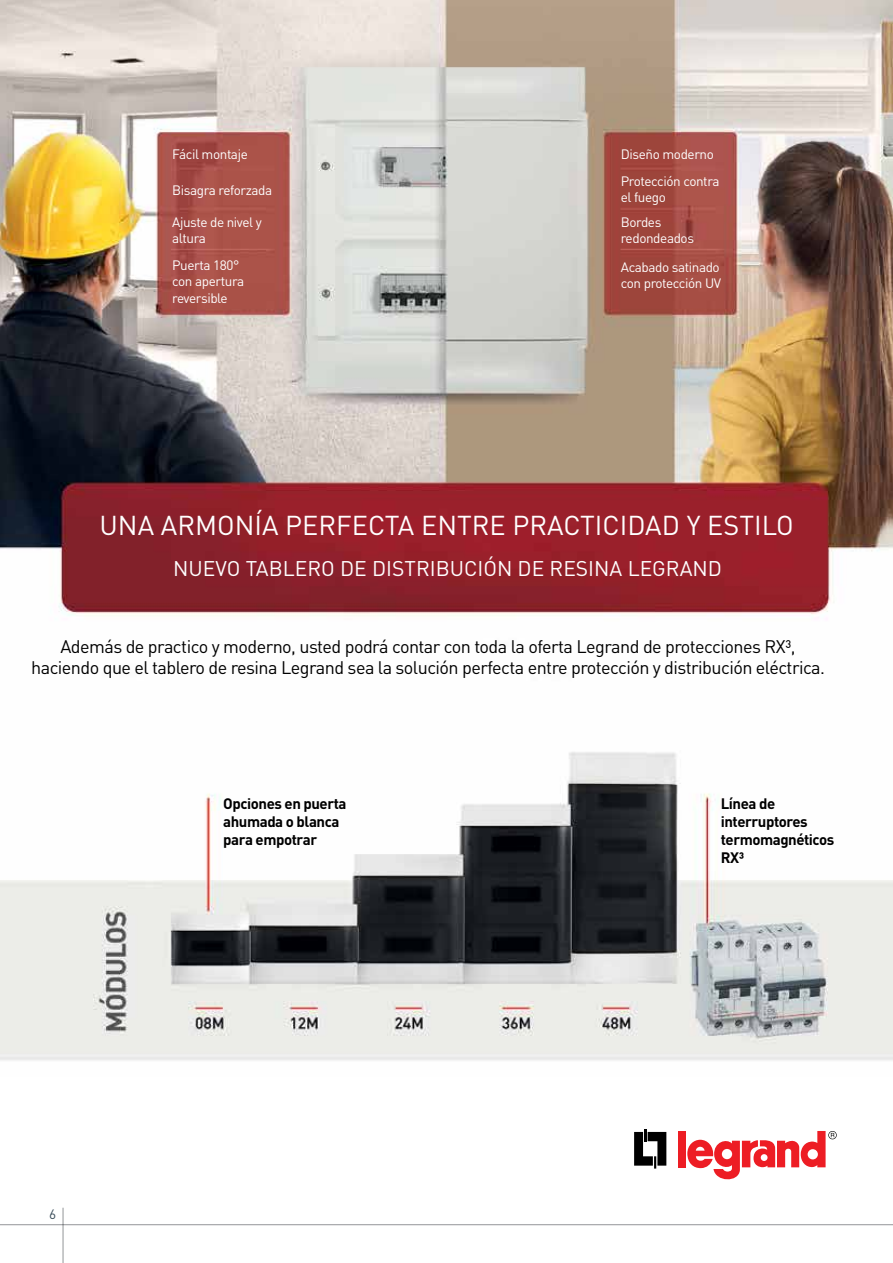
<style>
.page{position:relative;width:893px;height:1263px;background:#fff}
.page>*{position:absolute;margin:0;border:0;box-sizing:border-box;transform-origin:0 0}
.t1{font:27px "DIN Pro";color:#fff}
.t2{font:21px "DIN Pro";color:#fff}
.t3{font:18px/21.6px "DIN Pro";letter-spacing:-.03em;color:#000;text-align:center}
.t4{font:700 15px/18px "DIN Pro";letter-spacing:-.03em;color:#000}
.t5{font:13.5px/16.2px "DIN Pro";letter-spacing:-.03em;color:#fff}
.t6{font:13.5px "DIN Pro";color:#374a57}
</style>
<div class="page">
<hr style="left:63px;top:1208px;width:1px;height:55px;background:#939598">
<hr style="left:0;top:1224px;width:893px;height:1px;background:#939598">
<img style="left:0;top:0;width:893px;height:1061px">
<svg style="left:634px;top:1129px;width:32px;height:39px"></svg>
<div style="left:678px;top:1131px;width:8px;height:36px;background:#ed1d24"></div>
<svg style="left:687px;top:1131px;width:150px;height:49px"></svg>
<p class="t5" style="left:172px;top:146px;width:77px">Fácil montaje</p>
<p class="t5" style="left:172px;top:181px;width:102px">Bisagra reforzada</p>
<p class="t5" style="left:172px;top:214px;width:91px">Ajuste de nivel y altura</p>
<p class="t5" style="left:172px;top:257px;width:74px">Puerta 180° con apertura reversible</p>
<p class="t5" style="left:621px;top:140px;width:100px;line-height:26.7px">Diseño moderno<br>Protección contra</p>
<p class="t5" style="left:621px;top:184px;width:47px;line-height:25.2px">el fuego<br>Bordes</p>
<p class="t5" style="left:621px;top:224px;width:100px;line-height:28.2px">redondeados<br>Acabado satinado</p>
<p class="t5" style="left:621px;top:274px;width:102px">con protección UV</p>
<h1 class="t1" style="left:99px;top:506px;width:696px">UNA ARMONÍA PERFECTA ENTRE PRACTICIDAD Y ESTILO</h1>
<p class="t2" style="left:173px;top:554px;width:550px">NUEVO TABLERO DE DISTRIBUCIÓN DE RESINA LEGRAND</p>
<p class="t3" style="left:31px;top:635px;width:795px">Además de practico y moderno, usted podrá contar con toda la oferta Legrand de protecciones RX³, haciendo que el tablero de resina Legrand sea la solución perfecta entre protección y distribución eléctrica.</p>
<p class="t6" style="left:49px;top:1205px;width:9px">6</p>
<p class="t4" style="left:223px;top:794px;width:125px">Opciones en puerta ahumada o blanca para empotrar</p>
<p class="t4" style="left:721px;top:794px;width:115px">Línea de interruptores termomagnéticos<br>RX³</p>
</div>
